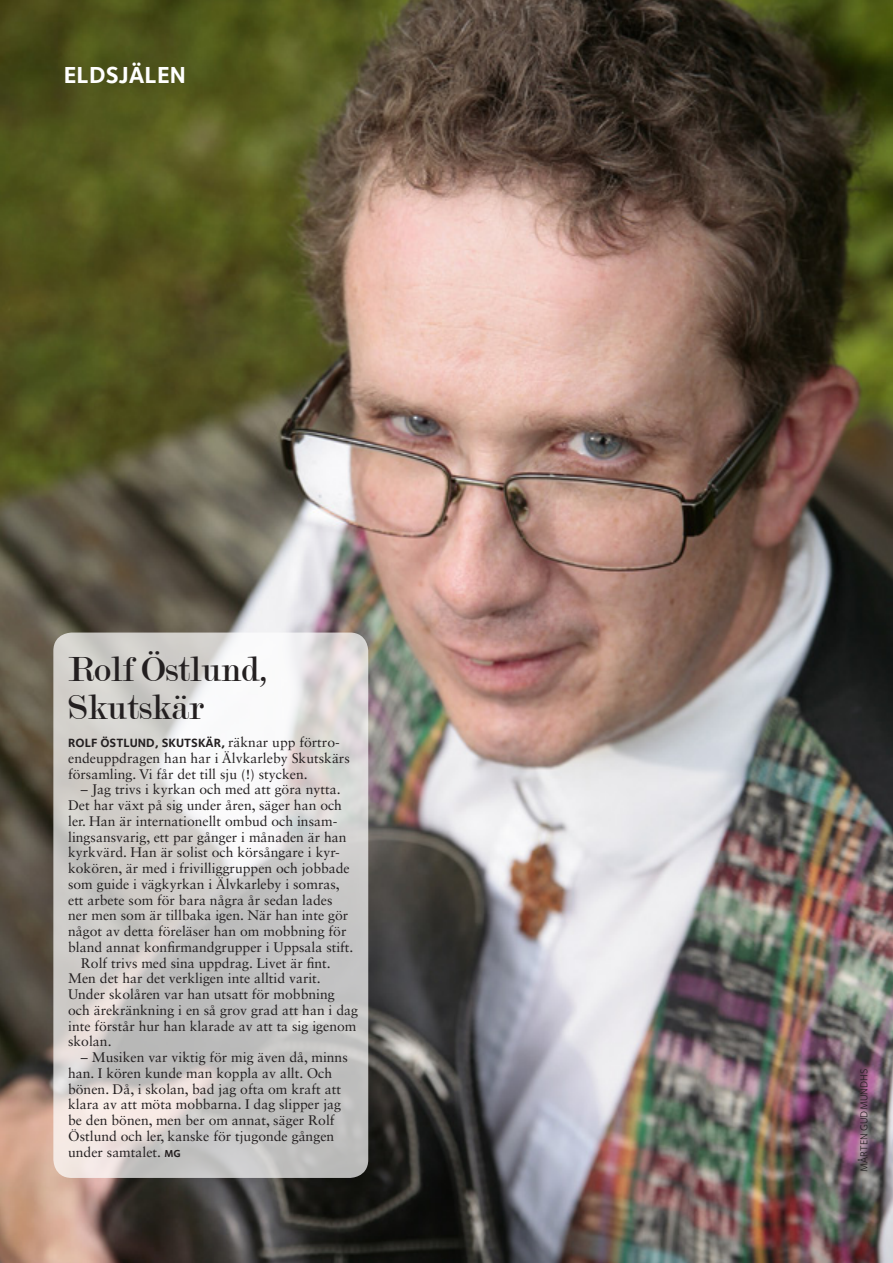
<style>
.page{position:relative;width:893px;height:1263px;background:#fff}
.page>*{position:absolute;margin:0;border:0;box-sizing:border-box;transform-origin:0 0}
.t1{font:37.5px/37.5px "Modern";color:#231f20}
.t2{font:24px "Foundry Sterling Bold OSF";color:#fff}
.t3{font:13.95px/15.8px "Sabon LT Std";color:#231f20}
.t4{font:12.3px "Foundry Sterling Bold OSF";color:#231f20}
.t5{font:10.5px "Foundry Sterling Book OSF";color:#231f20}
.s1{font-family:"Sabon LT Std";font-size:13.95px}
.s2{font-family:"Foundry Sterling Bold OSF";font-size:10.5px}
</style>
<div class="page">
<img style="left:0;top:0;width:893px;height:1263px">
<svg style="left:53px;top:632px;width:315px;height:546px;background:#d2d0cf"></svg>
<h2 class="t2" style="left:64px;top:61px;width:124px">ELDSJÄLEN</h2>
<h1 class="t1" style="left:68px;top:651px;width:202px">Rolf Östlund,<br>Skutskär</h1>
<p class="t4" style="left:68px;top:736px;width:273px">ROLF ÖSTLUND, SKUTSKÄR, <span class="s1">räknar upp förtro-</span></p>
<p class="t3" style="left:68px;top:750px;width:283px">endeuppdragen han har i Älvkarleby Skutskärs församling. Vi får det till sju (!) stycken.</p>
<p class="t3" style="left:81px;top:781px;width:261px">– Jag trivs i kyrkan och med att göra nytta.</p>
<p class="t3" style="left:68px;top:797px;width:275px">Det har växt på sig under åren, säger han och</p>
<p class="t3" style="left:68px;top:813px;width:271px">ler. Han är internationellt ombud och insam-</p>
<p class="t3" style="left:68px;top:829px;width:280px">lingsansvarig, ett par gånger i månaden är han</p>
<p class="t3" style="left:68px;top:844px;width:273px">kyrkvärd. Han är solist och körsångare i kyr-</p>
<p class="t3" style="left:68px;top:860px;width:283px">kokören, är med i frivilliggruppen och jobbade</p>
<p class="t3" style="left:68px;top:876px;width:273px">som guide i vägkyrkan i Älvkarleby i somras,</p>
<p class="t3" style="left:68px;top:892px;width:266px">ett arbete som för bara några år sedan lades</p>
<p class="t3" style="left:68px;top:907px;width:282px">ner men som är tillbaka igen. När han inte gör</p>
<p class="t3" style="left:68px;top:923px;width:280px">något av detta föreläser han om mobbning för</p>
<p class="t3" style="left:68px;top:939px;width:287px">bland annat konfirmandgrupper i Uppsala stift.</p>
<p class="t3" style="left:81px;top:955px;width:251px">Rolf trivs med sina uppdrag. Livet är fint.</p>
<p class="t3" style="left:68px;top:970px;width:254px">Men det har det verkligen inte alltid varit.</p>
<p class="t3" style="left:68px;top:986px;width:268px">Under skolåren var han utsatt för mobbning</p>
<p class="t3" style="left:68px;top:1002px;width:291px">och ärekränkning i en så grov grad att han i dag</p>
<p class="t3" style="left:68px;top:1018px;width:290px">inte förstår hur han klarade av att ta sig igenom</p>
<p class="t3" style="left:68px;top:1033px;width:45px">skolan.</p>
<p class="t3" style="left:68px;top:1049px;width:281px;text-indent:13px">– Musiken var viktig för mig även då, minns han. I kören kunde man koppla av allt. Och bönen. Då, i skolan, bad jag ofta om kraft att klara av att möta mobbarna. I dag slipper jag be den bönen, men ber om annat, säger Rolf Östlund och ler, kanske för tjugonde gången under samtalet. <span class="s2">MG</span></p>
<p class="t5" style="left:858px;top:1172px;width:105px;rotate:-90deg">MÅRTEN GUDMUNDHS</p>
</div>
